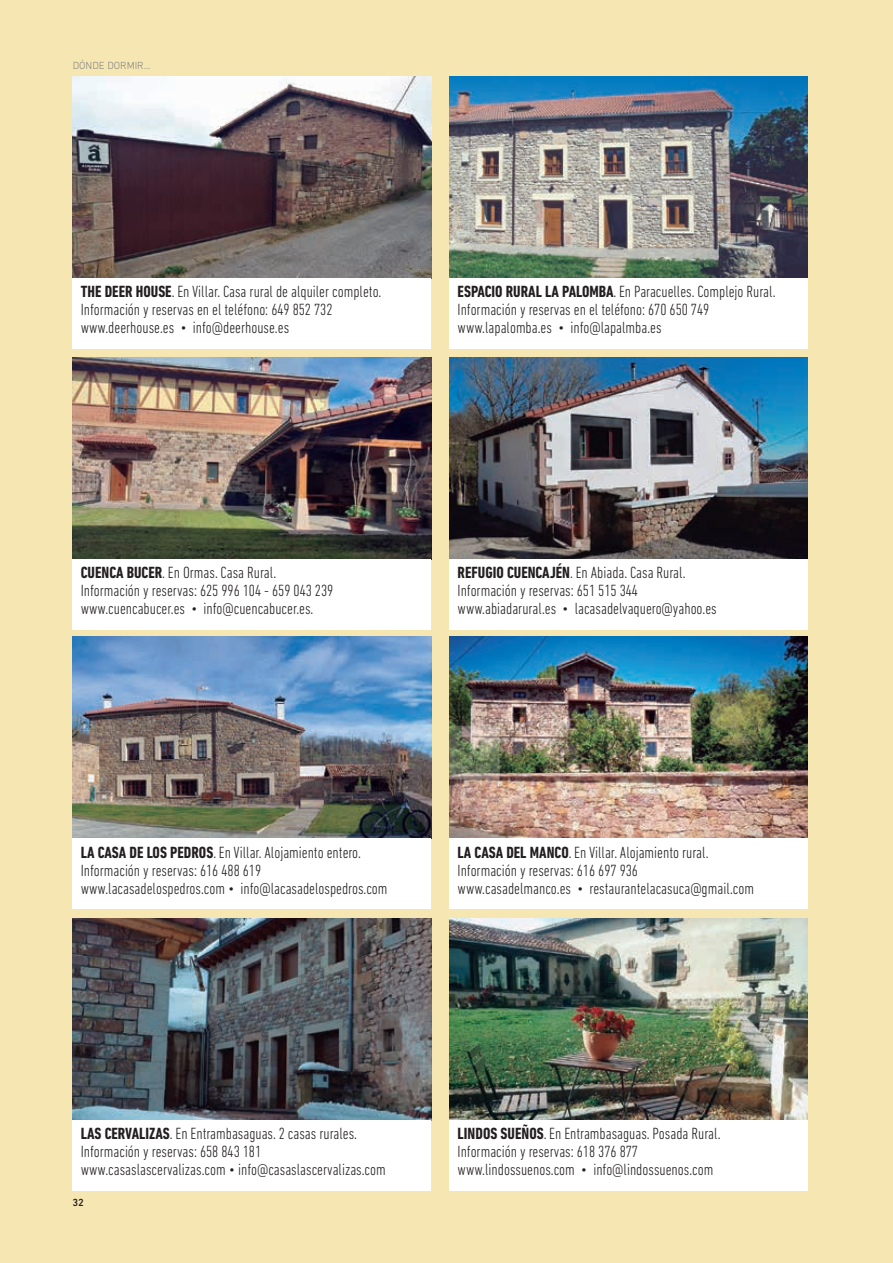
<style>
.page{position:relative;width:893px;height:1263px;background:#f6e7b2}
.page>*{position:absolute;margin:0;border:0;box-sizing:border-box;transform-origin:0 0}
.t1{font:300 condensed 16.5px/18px "DIN Next LT Pro";color:#231f20}
.t2{font:300 10.5px "DIN Next LT Pro";color:#808285}
.t3{font:500 10.5px "DIN Next LT Pro";color:#231f20}
.s1{font-weight:700}
</style>
<div class="page">
<img style="left:73px;top:918px;width:358px;height:202px">
<div style="left:72px;top:1120px;width:359px;height:71px;background:#fff"></div>
<img style="left:73px;top:637px;width:358px;height:202px">
<div style="left:72px;top:839px;width:359px;height:70px;background:#fff"></div>
<img style="left:73px;top:357px;width:358px;height:202px">
<div style="left:72px;top:559px;width:359px;height:70px;background:#fff"></div>
<img style="left:73px;top:77px;width:358px;height:202px">
<div style="left:72px;top:279px;width:359px;height:70px;background:#fff"></div>
<img style="left:450px;top:918px;width:358px;height:202px">
<div style="left:449px;top:1120px;width:359px;height:71px;background:#fff"></div>
<img style="left:450px;top:637px;width:358px;height:202px">
<div style="left:449px;top:839px;width:359px;height:70px;background:#fff"></div>
<img style="left:450px;top:357px;width:358px;height:202px">
<div style="left:449px;top:559px;width:359px;height:70px;background:#fff"></div>
<img style="left:450px;top:77px;width:358px;height:202px">
<div style="left:449px;top:279px;width:359px;height:70px;background:#fff"></div>
<p class="t2" style="left:73px;top:59px;width:79px">DÓNDE DORMIR...</p>
<p class="t1" style="left:81px;top:283px;width:302px"><span class="s1">THE DEER HOUSE</span>. En Villar. Casa rural de alquiler completo.<br>Información y reservas en el teléfono: 649 852 732 www.deerhouse.es • info@deerhouse.es</p>
<p class="t1" style="left:458px;top:283px;width:320px"><span class="s1">ESPACIO RURAL LA PALOMBA</span>. En Paracuelles. Complejo Rural.<br>Información y reservas en el teléfono: 670 650 749 www.lapalomba.es • info@lapalmba.es</p>
<p class="t1" style="left:81px;top:563px;width:254px"><span class="s1">CUENCA BUCER</span>. En Ormas. Casa Rural.<br>Información y reservas: 625 996 104 - 659 043 239 www.cuencabucer.es • info@cuencabucer.es.</p>
<p class="t1" style="left:458px;top:563px;width:261px"><span class="s1">REFUGIO CUENCAJÉN</span>. En Abiada. Casa Rural.<br>Información y reservas: 651 515 344 www.abiadarural.es • lacasadelvaquero@yahoo.es</p>
<p class="t1" style="left:81px;top:843px;width:308px"><span class="s1">LA CASA DE LOS PEDROS</span>. En Villar. Alojamiento entero.<br>Información y reservas: 616 488 619 www.lacasadelospedros.com • info@lacasadelospedros.com</p>
<p class="t1" style="left:458px;top:843px;width:298px"><span class="s1">LA CASA DEL MANCO</span>. En Villar. Alojamiento rural.<br>Información y reservas: 616 697 936 www.casadelmanco.es • restaurantelacasuca@gmail.com</p>
<p class="t1" style="left:81px;top:1124px;width:306px"><span class="s1">LAS CERVALIZAS</span>. En Entrambasaguas. 2 casas rurales.<br>Información y reservas: 658 843 181 www.casaslascervalizas.com • info@casaslascervalizas.com</p>
<p class="t3" style="left:72px;top:1197px;width:13px">32</p>
<p class="t1" style="left:458px;top:1124px;width:264px"><span class="s1">LINDOS SUEÑOS</span>. En Entrambasaguas. Posada Rural.<br>Información y reservas: 618 376 877 www.lindossuenos.com • info@lindossuenos.com</p>
</div>
